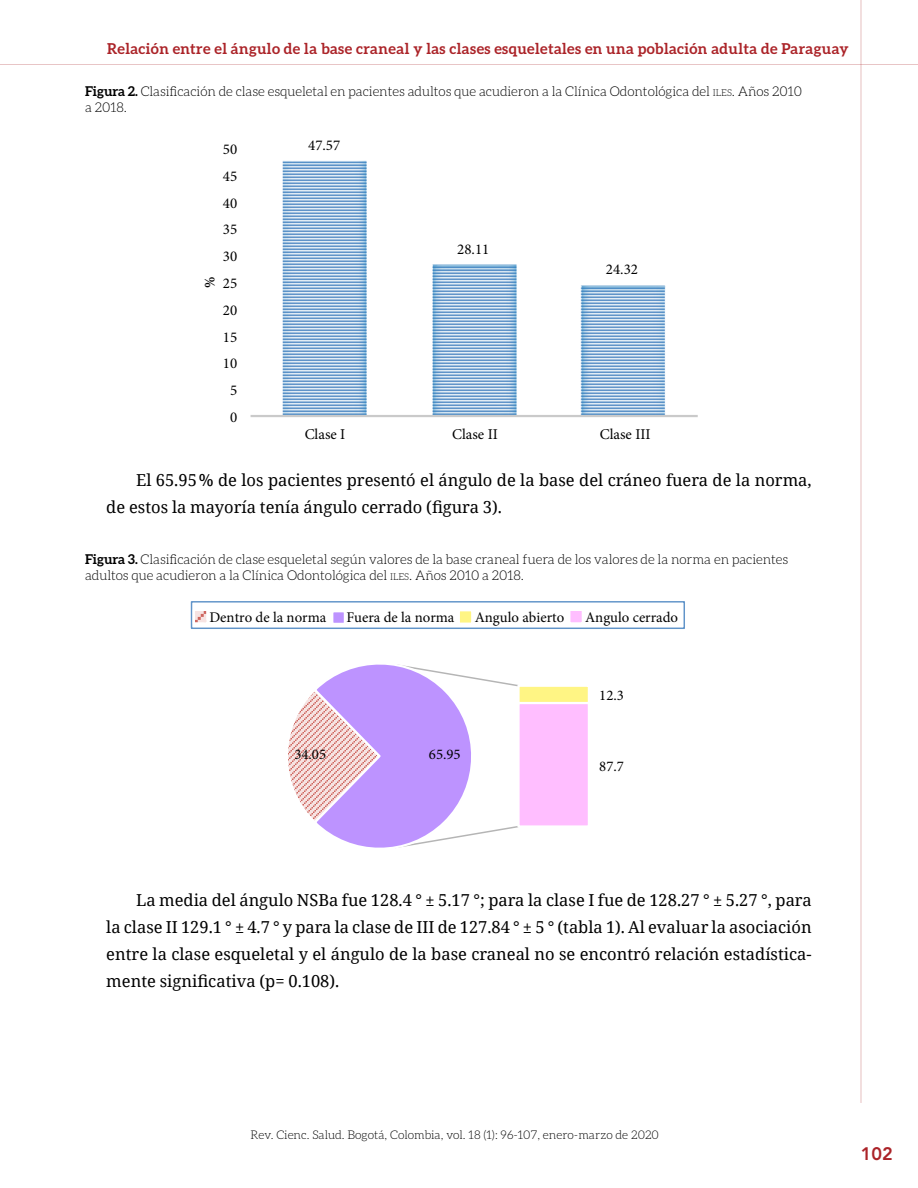
<style>
.page{position:relative;width:918px;height:1188px;background:#fff}
.page>*{position:absolute;margin:0;border:0;box-sizing:border-box;transform-origin:0 0}
.t1{font:800 18px "Avenir LT Std";color:#ab2328}
.t2{font:16.5px/27px "Noto Serif";color:#000}
.t3{font:700 15px "Aleo";letter-spacing:.025em;color:#ab2328}
.t4{font:15px "Minion Pro";color:#000}
.t5{font:600 15px "Minion Pro";color:#000}
.t6{font:14.85px "Minion Pro";color:#000}
.t7{font:300 13.5px/16.2px "Aleo";letter-spacing:-.005em;color:#000}
.t8{font:300 12px "Aleo";color:#000}
.s1{font-weight:700}
.s2{font-size:9.45px}
</style>
<div class="page">
<img style="left:282px;top:160px;width:384px;height:255px">
<hr style="left:251px;top:415px;width:447px;height:2px;background:#cacaca">
<div style="left:518px;top:686px;width:71px;height:17px;background:#fff584"></div>
<div style="left:517px;top:685px;width:73px;height:19px;border:2px solid #fff"></div>
<div style="left:518px;top:703px;width:71px;height:124px;background:#ffbeff"></div>
<div style="left:517px;top:702px;width:73px;height:126px;border:2px solid #fff"></div>
<svg style="left:288px;top:664px;width:232px;height:184px"></svg>
<div style="left:191px;top:601px;width:494px;height:28px;border:1px solid #6194c9"></div>
<svg style="left:196px;top:612px;width:9px;height:9px"></svg>
<div style="left:193px;top:609px;width:15px;height:15px;border:2px solid #fff"></div>
<div style="left:332px;top:611px;width:13px;height:13px;background:#bd93ff"></div>
<div style="left:331px;top:610px;width:15px;height:15px;border:2px solid #fff"></div>
<div style="left:459px;top:610px;width:13px;height:14px;background:#fff584"></div>
<div style="left:458px;top:609px;width:15px;height:16px;border:2px solid #fff"></div>
<div style="left:569px;top:610px;width:14px;height:13px;background:#ffbeff"></div>
<div style="left:568px;top:609px;width:16px;height:15px;border:2px solid #fff"></div>
<hr style="left:0;top:64px;width:918px;height:1px;background:#ab2328">
<hr style="left:861px;top:0;width:1px;height:1103px;background:#ab2328">
<p class="t3" style="left:107px;top:40px;width:743px">Relación entre el ángulo de la base craneal y las clases esqueletales en una población adulta de Paraguay</p>
<p class="t7" style="left:85px;top:83px;width:719px"><span class="s1">Figura 2.</span> Clasificación de clase esqueletal en pacientes adultos que acudieron a la Clínica Odontológica del <span class="s2">ILES</span>. Años 2010 a 2018.</p>
<p class="t4" style="left:308px;top:135px;width:34px">47.57</p>
<p class="t4" style="left:223px;top:139px;width:16px">50</p>
<p class="t4" style="left:223px;top:166px;width:16px">45</p>
<p class="t4" style="left:223px;top:193px;width:16px">40</p>
<p class="t5" style="left:199px;top:288px;width:13px;rotate:-90deg">%</p>
<p class="t4" style="left:223px;top:219px;width:16px">35</p>
<p class="t4" style="left:223px;top:246px;width:16px">30</p>
<p class="t4" style="left:223px;top:273px;width:16px">25</p>
<p class="t4" style="left:223px;top:300px;width:16px">20</p>
<p class="t4" style="left:223px;top:327px;width:16px">15</p>
<p class="t4" style="left:223px;top:354px;width:16px">10</p>
<p class="t4" style="left:230px;top:380px;width:9px">5</p>
<p class="t4" style="left:230px;top:407px;width:9px">0</p>
<p class="t4" style="left:457px;top:239px;width:34px">28.11</p>
<p class="t4" style="left:606px;top:260px;width:34px">24.32</p>
<p class="t4" style="left:305px;top:424px;width:42px">Clase I</p>
<p class="t4" style="left:452px;top:424px;width:47px">Clase II</p>
<p class="t4" style="left:600px;top:424px;width:52px">Clase III</p>
<p class="t2" style="left:106px;top:466px;width:707px;text-indent:30px">El 65.95% de los pacientes presentó el ángulo de la base del cráneo fuera de la norma, de estos la mayoría tenía ángulo cerrado (figura 3).</p>
<p class="t7" style="left:85px;top:551px;width:705px"><span class="s1">Figura 3.</span> Clasificación de clase esqueletal según valores de la base craneal fuera de los valores de la norma en pacientes adultos que acudieron a la Clínica Odontológica del <span class="s2">ILES</span>. Años 2010 a 2018.</p>
<p class="t6" style="left:209px;top:608px;width:118px">Dentro de la norma</p>
<p class="t6" style="left:346px;top:608px;width:110px">Fuera de la norma</p>
<p class="t6" style="left:475px;top:608px;width:91px">Angulo abierto</p>
<p class="t6" style="left:585px;top:608px;width:95px">Angulo cerrado</p>
<p class="t6" style="left:294px;top:745px;width:33px">34.05</p>
<p class="t6" style="left:429px;top:745px;width:33px">65.95</p>
<p class="t6" style="left:599px;top:686px;width:26px">12.3</p>
<p class="t6" style="left:599px;top:756px;width:26px">87.7</p>
<p class="t2" style="left:106px;top:886px;width:707px;text-align:justify;text-indent:30px">La media del ángulo NSBa fue 128.4 ° ± 5.17 °; para la clase I fue de 128.27 ° ± 5.27 °, para la clase II 129.1 ° ± 4.7 ° y para la clase de III de 127.84 ° ± 5 ° (tabla 1). Al evaluar la asociación entre la clase esqueletal y el ángulo de la base craneal no se encontró relación estadística&shy;mente significativa (p= 0.108).</p>
<p class="t8" style="left:251px;top:1128px;width:410px">Rev. Cienc. Salud. Bogotá, Colombia, vol. 18 (1): 96-107, enero-marzo de 2020</p>
<p class="t1" style="left:861px;top:1143px;width:33px">102</p>
</div>
